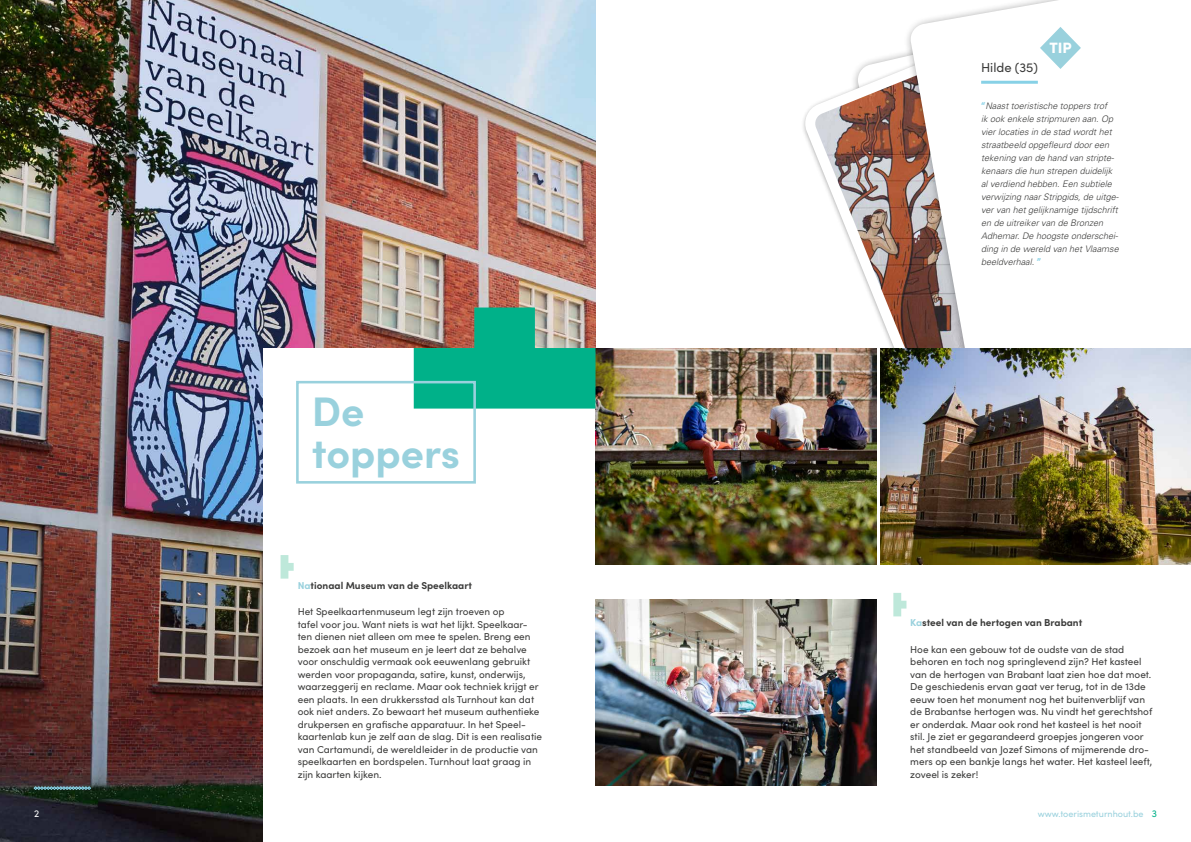
<style>
.page{position:relative;width:1191px;height:842px;background:#fff}
.page>*{position:absolute;margin:0;border:0;box-sizing:border-box;transform-origin:0 0}
.t1{font:700 41.3px/41.3px "Sofia Pro";color:#99d1dd}
.t2{font:900 15px "Sofia Pro";color:#fff}
.t3{font:13px "Sofia Pro";color:#3c3c3b}
.t4{font:10px/12.5px "Sofia Pro";color:#3c3c3b}
.t5{font:700 10px "Sofia Pro";color:#3c3c3b}
.t6{font:10px "Sofia Pro";color:#fff}
.t7{font:italic 300 9px/13px "Univers";color:#3c3c3b}
.t8{font:9px "Sofia Pro";color:#99d1dd}
.s1{font-family:"Sofia Pro";font-weight:900;font-style:normal;font-size:10px;color:#87d1e6}
.s2{color:#99d1dd}
.s3{font-size:10px;color:#00b189}
</style>
<div class="page">
<img style="left:0;top:0;width:595px;height:842px">
<svg style="left:34px;top:786px;width:57px;height:4px"></svg>
<img style="left:807px;top:53px;width:96px;height:454px">
<div style="left:903px;top:0;width:288px;height:445px;background:#000;opacity:.5"></div>
<svg style="left:912px;top:0;width:279px;height:348px"></svg>
<img style="left:880px;top:348px;width:311px;height:217px">
<hr style="left:981px;top:81px;width:56px;height:3px;background:#87d1e6">
<svg style="left:1040px;top:27px;width:41px;height:42px"></svg>
<div style="left:264px;top:348px;width:418px;height:494px;background:#fff"></div>
<img style="left:595px;top:348px;width:281px;height:217px">
<img style="left:595px;top:599px;width:281px;height:186px">
<svg style="left:280px;top:555px;width:14px;height:24px"></svg>
<svg style="left:414px;top:307px;width:181px;height:102px;background:#33a887"></svg>
<svg style="left:893px;top:593px;width:13px;height:23px"></svg>
<div style="left:296px;top:381px;width:180px;height:103px;border:3px solid #99d1dd"></div>
<h2 class="t2" style="left:1049px;top:36px;width:24px">TIP</h2>
<h1 class="t1" style="left:312px;top:388px;width:150px">De toppers</h1>
<h3 class="t3" style="left:981px;top:58px;width:58px">Hilde (35)</h3>
<p class="t7" style="left:981px;top:99px;width:139px"><span class="s1">“</span>Naast toeristische toppers trof<br>ik ook enkele stripmuren aan. Op vier locaties in de stad wordt het straatbeeld opgefleurd door een tekening van de hand van stripte&shy;kenaars die hun strepen duidelijk al verdiend hebben. Een subtiele verwijzing naar Stripgids, de uitge&shy;ver van het gelijknamige tijdschrift en de uitreiker van de Bronzen<br>Adhemar. De hoogste onderschei&shy;ding in de wereld van het Vlaamse beeldverhaal. <span class="s1">”</span></p>
<p class="t5" style="left:298px;top:577px;width:176px"><span class="s2">Na</span>tionaal Museum van de Speelkaart</p>
<p class="t4" style="left:298px;top:605px;width:246px">Het Speelkaartenmuseum legt zijn troeven op<br>tafel voor jou. Want niets is wat het lijkt. Speelkaar&shy;ten dienen niet alleen om mee te spelen. Breng een bezoek aan het museum en je leert dat ze behalve voor onschuldig vermaak ook eeuwenlang gebruikt werden voor propaganda, satire, kunst, onderwijs, waarzeggerij en reclame. Maar ook techniek krijgt er een plaats. In een drukkersstad als Turnhout kan dat ook niet anders. Zo bewaart het museum authentieke drukpersen en grafische apparatuur. In het Speel&shy;kaartenlab kun je zelf aan de slag. Dit is een realisatie van Cartamundi, de wereldleider in de productie van speelkaarten en bordspelen. Turnhout laat graag in zijn kaarten kijken.</p>
<p class="t5" style="left:910px;top:615px;width:174px"><span class="s2">Ka</span>steel van de hertogen van Brabant</p>
<p class="t4" style="left:910px;top:642px;width:243px">Hoe kan een gebouw tot de oudste van de stad behoren en toch nog springlevend zijn? Het kasteel van de hertogen van Brabant laat zien hoe dat moet.<br>De geschiedenis ervan gaat ver terug, tot in de 13de eeuw toen het monument nog het buitenverblijf van de Brabantse hertogen was. Nu vindt het gerechtshof er onderdak. Maar ook rond het kasteel is het nooit stil. Je ziet er gegarandeerd groepjes jongeren voor het standbeeld van Jozef Simons of mijmerende dro&shy;mers op een bankje langs het water. Het kasteel leeft, zoveel is zeker!</p>
<p class="t6" style="left:34px;top:806px;width:7px">2</p>
<p class="t8" style="left:1037px;top:807px;width:121px">www.toerismeturnhout.be <span class="s3">3</span></p>
</div>
